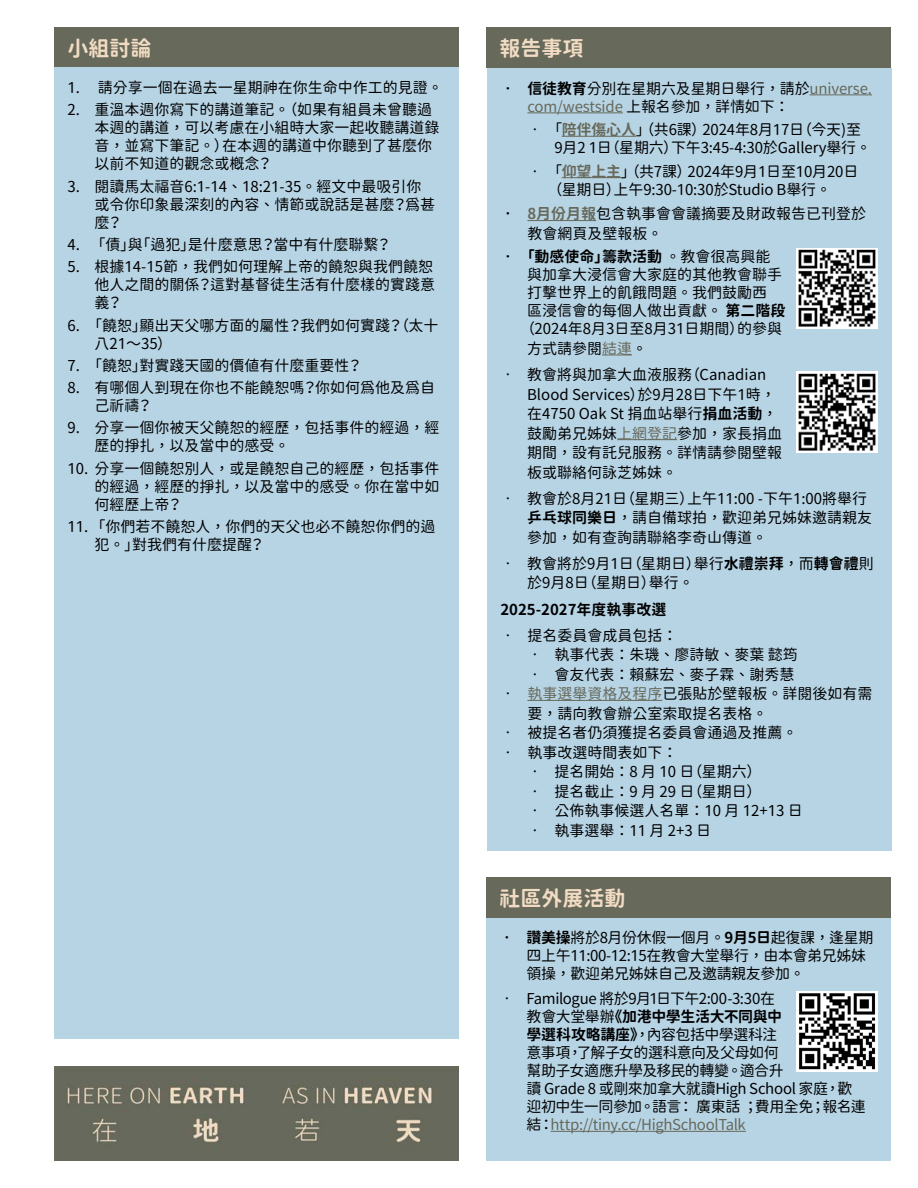
<style>
.page{position:relative;width:918px;height:1188px;background:#fff}
.page>*{position:absolute;margin:0;border:0;box-sizing:border-box;transform-origin:0 0}
.t1{font:21px "Gen Sen Rounded TW B";color:#f1dcc3}
.t2{font:15px/18px "Gen Sen Rounded TW R";color:#000}
.t3{font:15px/18px "Gen Sen Rounded TW R";letter-spacing:-.03em;color:#000}
.t4{font:15px/18px "Gen Sen Rounded TW R";letter-spacing:-.025em;color:#000}
.t5{font:15px "Gen Sen Rounded TW B";color:#000}
.t6{font:15px "Gen Sen Rounded TW B";letter-spacing:-.025em;color:#000}
.s1{font-family:"Gen Sen Rounded TW B"}
.s2{color:#67695b}
.s3{font-family:"Gen Sen Rounded TW B";color:#67695b}
.s4{font-family:"Gen Sen Rounded TW R"}
</style>
<div class="page">
<div style="left:54px;top:27px;width:405px;height:41px;background:#67695b"></div>
<div style="left:486px;top:27px;width:405px;height:41px;background:#67695b"></div>
<div style="left:54px;top:68px;width:405px;height:972px;background:#b7d4e5"></div>
<img style="left:54px;top:1066px;width:405px;height:95px">
<div style="left:487px;top:68px;width:405px;height:782px;background:#b7d4e5"></div>
<hr style="left:810px;top:94px;width:62px;height:1px;background:#67695b">
<hr style="left:527px;top:112px;width:96px;height:1px;background:#67695b">
<hr style="left:562px;top:136px;width:74px;height:1px;background:#67695b">
<hr style="left:562px;top:177px;width:59px;height:1px;background:#67695b">
<hr style="left:527px;top:220px;width:69px;height:1px;background:#67695b">
<hr style="left:602px;top:355px;width:30px;height:1px;background:#67695b">
<hr style="left:617px;top:439px;width:60px;height:1px;background:#67695b">
<hr style="left:527px;top:700px;width:135px;height:1px;background:#67695b">
<div style="left:486px;top:877px;width:405px;height:41px;background:#67695b"></div>
<div style="left:486px;top:918px;width:405px;height:243px;background:#b7d4e5"></div>
<hr style="left:551px;top:1131px;width:195px;height:1px;background:#67695b">
<img style="left:797px;top:991px;width:81px;height:81px">
<img style="left:797px;top:248px;width:81px;height:81px">
<img style="left:797px;top:372px;width:81px;height:80px">
<h1 class="t1" style="left:68px;top:36px;width:85px">小組討論</h1>
<h1 class="t1" style="left:500px;top:36px;width:85px">報告事項</h1>
<p class="t2" style="left:68px;top:79px;width:377px">1. 請分享一個在過去一星期神在你生命中作工的見證。</p>
<p class="t2" style="left:94px;top:101px;width:346px;text-indent:-27px">2. 重溫本週你寫下的講道筆記。（如果有組員未曾聽過本週的講道，可以考慮在小組時大家一起收聽講道錄音，並寫下筆記。）在本週的講道中你聽到了甚麼你以前不知道的觀念或概念？</p>
<p class="t2" style="left:94px;top:177px;width:342px;text-indent:-27px">3. 閱讀馬太福音6:1-14、18:21-35。經文中最吸引你或令你印象最深刻的內容、情節或說話是甚麼？為甚麼？</p>
<p class="t2" style="left:68px;top:236px;width:326px">4. 「債」與「過犯」是什麼意思？當中有什麼聯繫？</p>
<p class="t2" style="left:94px;top:258px;width:342px;text-indent:-27px">5. 根據14-15節，我們如何理解上帝的饒恕與我們饒恕他人之間的關係？這對基督徒生活有什麼樣的實踐意義？</p>
<p class="t2" style="left:94px;top:316px;width:346px;text-indent:-27px">6. 「饒恕」顯出天父哪方面的屬性？我們如何實踐？（太十八21～35）</p>
<p class="t2" style="left:68px;top:357px;width:296px">7. 「饒恕」對實踐天國的價值有什麼重要性？</p>
<p class="t2" style="left:94px;top:379px;width:342px;text-indent:-27px">8. 有哪個人到現在你也不能饒恕嗎？你如何為他及為自己祈禱？</p>
<p class="t2" style="left:94px;top:419px;width:346px;text-indent:-27px">9. 分享一個你被天父饒恕的經歷，包括事件的經過，經歷的掙扎，以及當中的感受。</p>
<p class="t2" style="left:94px;top:460px;width:346px;text-align:justify;text-indent:-27px">10. 分享一個饒恕別人，或是饒恕自己的經歷，包括事件的經過，經歷的掙扎，以及當中的感受。你在當中如何經歷上帝？</p>
<p class="t2" style="left:94px;top:518px;width:342px;text-indent:-27px">11. 「你們若不饒恕人，你們的天父也必不饒恕你們的過犯。」對我們有什麼提醒？</p>
<p class="t2" style="left:527px;top:80px;width:346px;text-indent:-27px"><span class="s1">• 信徒教育</span>分別在星期六及星期日舉行，請於<span class="s2">universe. com/westside</span> 上報名參加，詳情如下：</p>
<p class="t2" style="left:554px;top:121px;width:318px;text-indent:-27px">• 「<span class="s3">陪伴傷心人</span>」 （共6課）2024年8月17日（今天)至<br>9月2 1日（星期六）下午3:45-4:30於Gallery舉行。</p>
<p class="t2" style="left:527px;top:162px;width:333px;text-align:center">• 「<span class="s3">仰望上主</span>」 （共7課）2024年9月1日至10月20日（星期日）上午9:30-10:30於Studio B舉行。</p>
<p class="t2" style="left:527px;top:205px;width:340px;line-height:19.5px;text-indent:-27px"><span class="s1">•</span> <span class="s3">8月份月報</span>包含執事會會議摘要及財政報告已刊登於教會網頁及壁報板。</p>
<p class="t5" style="left:500px;top:248px;width:272px">• 「動感使命」籌款活動 <span class="s4">。教會很高興能</span></p>
<p class="t2" style="left:527px;top:266px;width:257px">與加拿大浸信會大家庭的其他教會聯手</p>
<p class="t2" style="left:527px;top:284px;width:241px">打擊世界上的飢餓問題。我們鼓勵西</p>
<p class="t2" style="left:527px;top:302px;width:260px">區浸信會的每個人做出貢獻。 <span class="s1">第二階段</span></p>
<p class="t2" style="left:520px;top:320px;width:263px">（2024年8月3日至8月31日期間）的參與</p>
<p class="t2" style="left:527px;top:340px;width:121px">方式請參閱<span class="s2">結連</span>。</p>
<p class="t2" style="left:527px;top:365px;width:257px;line-height:19.5px;text-indent:-27px">• 教會將與加拿大血液服務（Canadian<br>Blood Services）於9月28日下午1時，在4750 Oak St 捐血站舉行<span class="s1">捐血活動</span>，鼓勵弟兄姊妹<span class="s2">上網登記</span>參加，家長捐血期間，設有託兒服務。詳情請參閱壁報板或聯絡何詠芝姊妹。</p>
<p class="t2" style="left:527px;top:489px;width:347px;line-height:19.5px;text-indent:-27px">• 教會於8月21日（星期三）上午11:00 -下午1:00將舉行<span class="s1">乒乓球同樂日</span>，請自備球拍，歡迎弟兄姊妹邀請親友參加，如有查詢請聯絡李奇山傳道。</p>
<p class="t2" style="left:527px;top:554px;width:348px;line-height:19.5px;text-indent:-27px">• 教會將於9月1日（星期日）舉行<span class="s1">水禮崇拜</span>，而<span class="s1">轉會禮</span>則於9月8日（星期日）舉行。</p>
<p class="t5" style="left:500px;top:601px;width:168px">2025-2027年度執事改選</p>
<p class="t2" style="left:500px;top:627px;width:178px">• 提名委員會成員包括：</p>
<p class="t2" style="left:527px;top:646px;width:272px">• 執事代表：朱璣、廖詩敏、麥葉 懿筠</p>
<p class="t2" style="left:527px;top:666px;width:268px">• 會友代表：賴蘇宏、麥子霖、謝秀慧</p>
<p class="t2" style="left:527px;top:684px;width:346px;line-height:19.5px;text-indent:-27px">• <span class="s2">執事選舉資格及程序</span>已張貼於壁報板。詳閱後如有需要，請向教會辦公室索取提名表格。</p>
<p class="t2" style="left:500px;top:724px;width:298px">• 被提名者仍須獲提名委員會通過及推薦。</p>
<p class="t2" style="left:500px;top:744px;width:178px">• 執事改選時間表如下：</p>
<p class="t2" style="left:527px;top:763px;width:236px">• 提名開始：8 月 10 日（星期六）</p>
<p class="t2" style="left:527px;top:783px;width:236px">• 提名截止：9 月 29 日（星期日）</p>
<p class="t2" style="left:527px;top:802px;width:277px">• 公佈執事候選人名單：10 月 12+13 日</p>
<p class="t2" style="left:527px;top:822px;width:185px">• 執事選舉：11 月 2+3 日</p>
<h1 class="t1" style="left:500px;top:886px;width:127px">社區外展活動</h1>
<p class="t4" style="left:527px;top:929px;width:348px;text-indent:-27px"><span class="s1">• 讚美操</span>將於8月份休假一個月。<span class="s1">9月5日</span>起復課，逢星期四上午11:00-12:15在教會大堂舉行，由本會弟兄姊妹領操，歡迎弟兄姊妹自己及邀請親友參加。</p>
<p class="t3" style="left:500px;top:990px;width:277px">• Familogue 將於9月1日下午2:00-3:30在</p>
<p class="t6" style="left:527px;top:1008px;width:257px"><span class="s4">教會大堂舉辦</span>《加港中學生活大不同與中</p>
<p class="t3" style="left:527px;top:1026px;width:341px"><span class="s1">學選科攻略講座》</span>，內容包括中學選科注<br>意事項，了解子女的選科意向及父母如何<br>幫助子女適應升學及移民的轉變。適合升<br>讀 Grade 8 或剛來加拿大就讀High School 家庭，歡迎初中生一同參加。語言： 廣東話 ；費用全免；報名連結：<span class="s2">http://tiny.cc/HighSchoolTalk</span></p>
</div>
